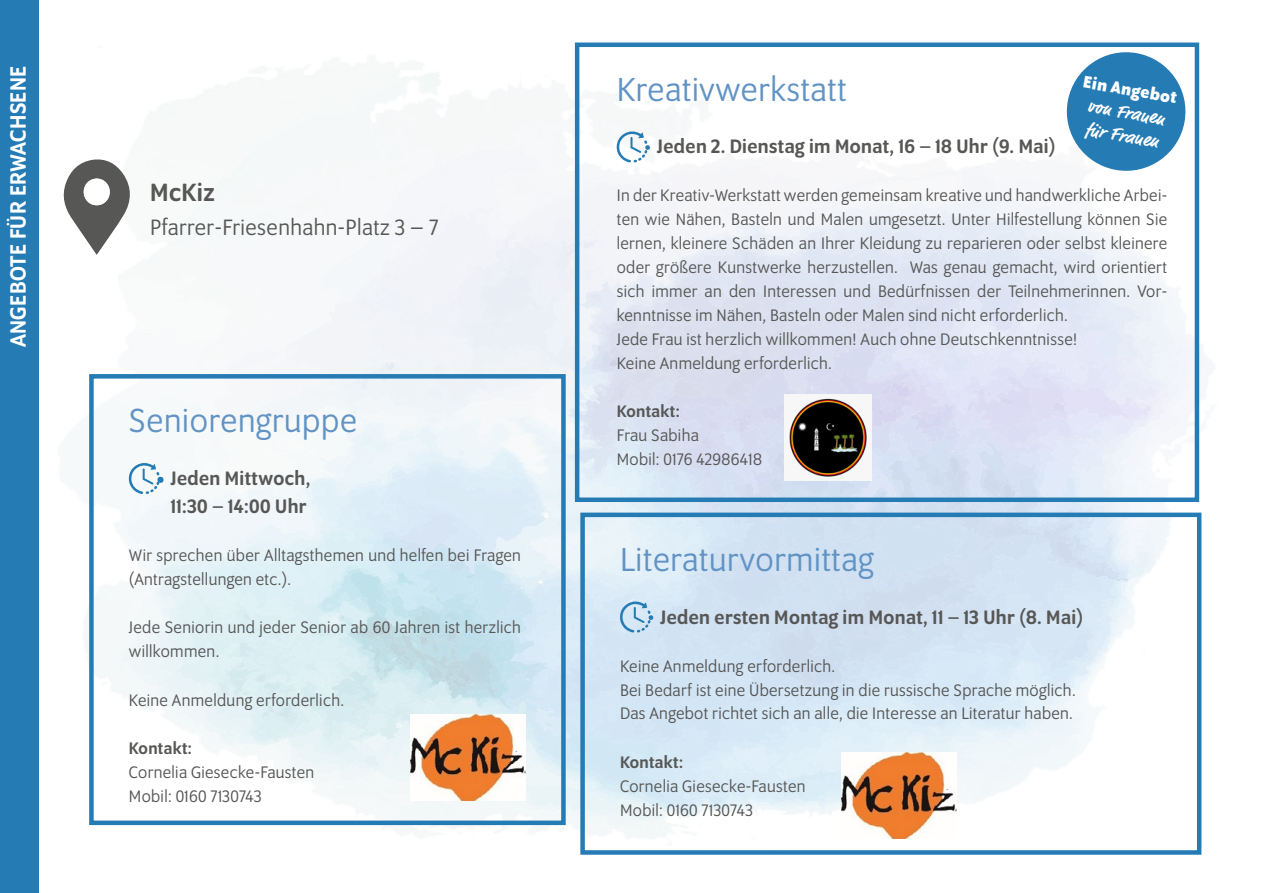
<style>
.page{position:relative;width:1263px;height:893px;background:#fff}
.page>*{position:absolute;margin:0;border:0;box-sizing:border-box;transform-origin:0 0}
.t1{font:36px "Program OT";letter-spacing:.02em;color:#6193c4}
.t2{font:500 27px "Program OT";letter-spacing:.02em;color:#575756}
.t3{font:24px "Program OT";letter-spacing:.02em;color:#575756}
.t4{font:500 24px "Program OT";letter-spacing:.02em;color:#fff}
.t5{font:500 21px/28.5px "Program OT";letter-spacing:.02em;color:#575756}
.t6{font:700 19.35px/23.2px "Market Pro";color:#fff}
.t7{font:18px/24px "Program OT";letter-spacing:.02em;color:#575756}
.t8{font:500 18px "Program OT";letter-spacing:.02em;color:#575756}
.t9{font:700 18px "Program OT";color:#fff}
</style>
<div class="page">
<img style="left:60px;top:43px;width:1148px;height:812px">
<div style="left:575px;top:43px;width:624px;height:459px;border:4px solid #257bb4"></div>
<div style="left:89px;top:374px;width:477px;height:451px;border:4px solid #257bb4"></div>
<div style="left:580px;top:513px;width:621px;height:342px;border:4px solid #257bb4"></div>
<svg style="left:616px;top:131px;width:34px;height:32px"></svg>
<svg style="left:129px;top:462px;width:34px;height:32px"></svg>
<svg style="left:620px;top:601px;width:33px;height:32px"></svg>
<div style="left:0;top:0;width:38px;height:893px;background:#257bb4"></div>
<img style="left:784px;top:394px;width:88px;height:86px">
<img style="left:410px;top:714px;width:116px;height:86px">
<img style="left:841px;top:752px;width:116px;height:86px">
<svg style="left:61px;top:158px;width:71px;height:97px"></svg>
<div style="left:84px;top:179px;width:26px;height:26px;background:#fff;border-radius:50%"></div>
<svg style="left:1062px;top:47px;width:128px;height:129px"></svg>
<h3 class="t4" style="left:5px;top:347px;width:283px;rotate:-90deg">ANGEBOTE FÜR ERWACHSENE</h3>
<h2 class="t2" style="left:150px;top:177px;width:66px">McKiz</h2>
<h3 class="t3" style="left:150px;top:214px;width:290px">Pfarrer-Friesenhahn-Platz 3 – 7</h3>
<h1 class="t1" style="left:129px;top:401px;width:230px">Seniorengruppe</h1>
<p class="t5" style="left:171px;top:464px;width:141px">Jeden Mittwoch,<br>11:30 – 14:00 Uhr</p>
<p class="t7" style="left:129px;top:544px;width:393px">Wir sprechen über Alltagsthemen und helfen bei Fragen (Antragstellungen etc.).</p>
<p class="t7" style="left:129px;top:616px;width:394px">Jede Seniorin und jeder Senior ab 60 Jahren ist herzlich willkommen.</p>
<p class="t7" style="left:129px;top:688px;width:217px">Keine Anmeldung erforderlich.</p>
<p class="t8" style="left:129px;top:737px;width:65px">Kontakt:</p>
<p class="t7" style="left:129px;top:760px;width:187px">Cornelia Giesecke-Fausten<br>Mobil: 0160 7130743</p>
<h1 class="t1" style="left:617px;top:69px;width:231px">Kreativwerkstatt</h1>
<p class="t5" style="left:657px;top:132px;width:400px">Jeden 2. Dienstag im Monat, 16 – 18 Uhr (9. Mai)</p>
<p class="t7" style="left:617px;top:184px;width:552px">In der Kreativ-Werkstatt werden gemeinsam kreative und handwerkliche Arbei&shy;ten wie Nähen, Basteln und Malen umgesetzt. Unter Hilfestellung können Sie lernen, kleinere Schäden an Ihrer Kleidung zu reparieren oder selbst kleinere oder größere Kunstwerke herzustellen. Was genau gemacht, wird orientiert sich immer an den Interessen und Bedürfnissen der Teilnehmerinnen. Vor&shy;kenntnisse im Nähen, Basteln oder Malen sind nicht erforderlich.<br>Jede Frau ist herzlich willkommen! Auch ohne Deutschkenntnisse!<br>Keine Anmeldung erforderlich.</p>
<p class="t8" style="left:617px;top:401px;width:65px">Kontakt:</p>
<p class="t7" style="left:617px;top:423px;width:147px">Frau Sabiha<br>Mobil: 0176 42986418</p>
<p class="t9" style="left:1085px;top:71px;width:96px;rotate:10deg">Ein Angebot</p>
<p class="t6" style="left:1090px;top:94px;width:79px;rotate:10deg">von Frauen für Frauen</p>
<h1 class="t1" style="left:620px;top:539px;width:255px">Literaturvormittag</h1>
<p class="t5" style="left:661px;top:602px;width:424px">Jeden ersten Montag im Monat, 11 – 13 Uhr (8. Mai)</p>
<p class="t7" style="left:620px;top:654px;width:457px">Keine Anmeldung erforderlich.<br>Bei Bedarf ist eine Übersetzung in die russische Sprache möglich.<br>Das Angebot richtet sich an alle, die Interesse an Literatur haben.</p>
<p class="t8" style="left:620px;top:751px;width:65px">Kontakt:</p>
<p class="t7" style="left:620px;top:774px;width:187px">Cornelia Giesecke-Fausten<br>Mobil: 0160 7130743</p>
</div>
